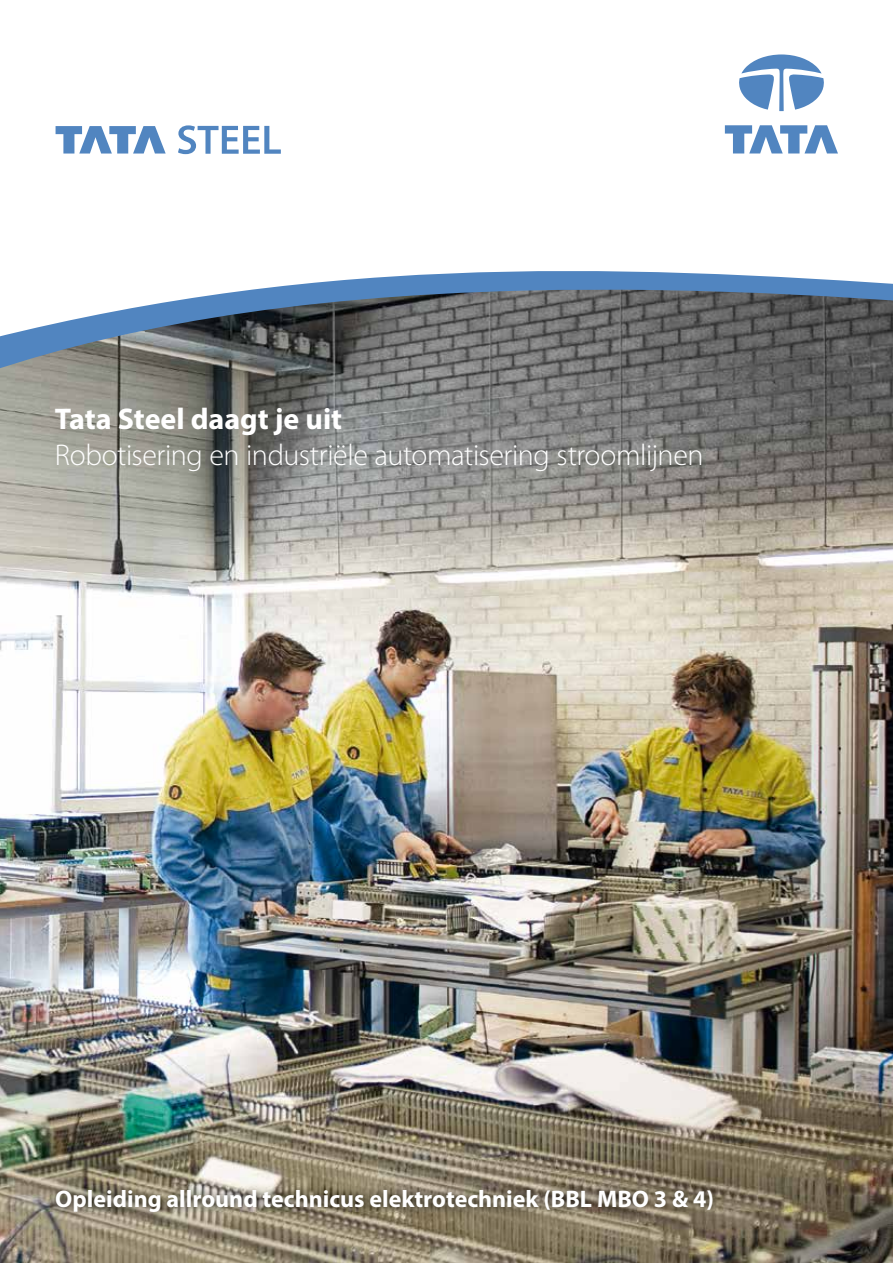
<style>
.page{position:relative;width:893px;height:1263px;background:#fff}
.page>*{position:absolute;margin:0;border:0;box-sizing:border-box;transform-origin:0 0}
.t1{font:300 30px "Myriad Pro";letter-spacing:-.015em;color:#fff}
.t2{font:700 30px "Myriad Pro";color:#fff}
.t3{font:700 24px "Myriad Pro";color:#fff}
</style>
<div class="page">
<img style="left:0;top:383px;width:893px;height:880px">
<div style="left:47px;top:1181px;width:675px;height:40px;background:#000;opacity:.75"></div>
<svg style="left:56px;top:126px;width:110px;height:28px"></svg>
<svg style="left:178px;top:125px;width:103px;height:29px"></svg>
<svg style="left:739px;top:54px;width:85px;height:57px"></svg>
<svg style="left:725px;top:125px;width:113px;height:28px"></svg>
<svg style="left:0;top:271px;width:893px;height:112px;background:#757f89"></svg>
<p class="t2" style="left:55px;top:399px;width:289px">Tata Steel daagt je uit</p>
<p class="t1" style="left:55px;top:438px;width:650px">Robotisering en industriële automatisering stroomlijnen</p>
<p class="t3" style="left:55px;top:1184px;width:660px">Opleiding allround technicus elektrotechniek (BBL MBO 3 &amp; 4)</p>
</div>
